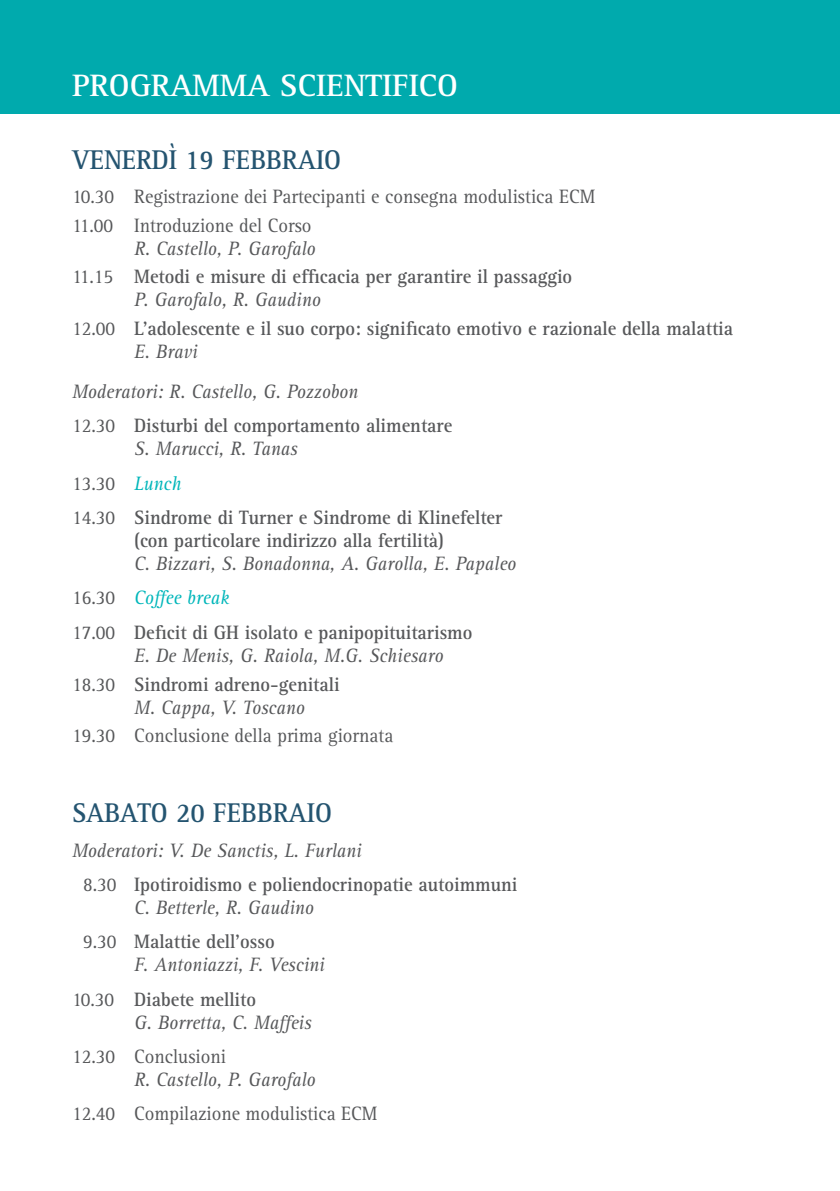
<style>
.page{position:relative;width:840px;height:1191px;background:#fff}
.page>*{position:absolute;margin:0;border:0;box-sizing:border-box;transform-origin:0 0}
.t1{font:700 32px "Rotis Serif";color:#fff}
.t2{font:700 28px "Rotis Serif";color:#245470;scale:.93 1}
.t3{font:700 20px/28.6px "Rotis Serif";color:#57585a;scale:.93 1}
.t4{font:italic 20px/34.4px "Rotis Serif";color:#57585a;scale:.93 1}
.t5{font:20px/28.6px "Rotis Serif";color:#57585a;scale:.93 1}
.s1{font-weight:400;font-style:italic}
.s2{font-weight:400}
.s3{font-weight:400;font-style:italic;color:#00b6ba}
.s4{font-style:normal}
.s5{color:#00b6ba}
.s6{font-weight:700;font-style:normal}
</style>
<div class="page">
<div style="left:0;top:0;width:839px;height:113px;background:#00aaad"></div>
<h1 class="t1" style="left:72px;top:67px;width:387px">PROGRAMMA SCIENTIFICO</h1>
<h2 class="t2" style="left:72px;top:143px;width:291px">VENERDÌ 19 FEBBRAIO</h2>
<p class="t5" style="left:72px;top:183px;width:564px">10.30 Registrazione dei Partecipanti e consegna modulistica ECM<br>11.00 Introduzione del Corso</p>
<p class="t3" style="left:72px;top:234px;width:539px;text-indent:62px"><span class="s1">R. Castello, P. Garofalo<br></span><span class="s2">11.15</span> Metodi e misure di efficacia per garantire il passaggio</p>
<p class="t3" style="left:72px;top:286px;width:711px;text-indent:62px"><span class="s1">P. Garofalo, R. Gaudino<br></span><span class="s2">12.00</span> L’adolescente e il suo corpo: significato emotivo e razionale della malattia</p>
<p class="t4" style="left:72px;top:332px;width:309px;line-height:40px;text-indent:62px">E. Bravi<br>Moderatori: R. Castello, G. Pozzobon</p>
<p class="t3" style="left:134px;top:414px;width:343px;line-height:23px;text-indent:-62px"><span class="s2">12.30</span> Disturbi del comportamento alimentare<br><span class="s1">S. Marucci, R. Tanas</span></p>
<p class="t3" style="left:72px;top:466px;width:464px;line-height:34.4px"><span class="s2">13.30</span> <span class="s3">Lunch<br></span><span class="s2">14.30</span> Sindrome di Turner e Sindrome di Klinefelter</p>
<p class="t3" style="left:134px;top:526px;width:334px">(con particolare indirizzo alla fertilità)</p>
<p class="t4" style="left:72px;top:547px;width:479px;text-indent:62px">C. Bizzari, S. Bonadonna, A. Garolla, E. Papaleo<br><span class="s4">16.30</span> <span class="s5">Coffee break<br></span><span class="s4">17.00</span> <span class="s6">Deficit di GH isolato e panipopituitarismo</span></p>
<p class="t4" style="left:72px;top:641px;width:400px;line-height:28.6px;text-indent:62px">E. De Menis, G. Raiola, M.G. Schiesaro<br><span class="s4">18.30</span> <span class="s6">Sindromi adreno-genitali</span></p>
<p class="t4" style="left:134px;top:690px;width:185px">M. Cappa, V. Toscano</p>
<p class="t5" style="left:72px;top:722px;width:347px">19.30 Conclusione della prima giornata</p>
<h2 class="t2" style="left:72px;top:796px;width:281px">SABATO 20 FEBBRAIO</h2>
<p class="t3" style="left:83px;top:833px;width:468px;line-height:34.4px;text-indent:-11px"><span class="s1">Moderatori: V. De Sanctis, L. Furlani<br></span><span class="s2">8.30</span> Ipotiroidismo e poliendocrinopatie autoimmuni</p>
<p class="t4" style="left:83px;top:891px;width:249px;text-indent:51px">C. Betterle, R. Gaudino<br><span class="s4">9.30</span> <span class="s6">Malattie dell’osso</span></p>
<p class="t4" style="left:72px;top:948px;width:273px;text-indent:62px">F. Antoniazzi, F. Vescini<br><span class="s4">10.30</span> <span class="s6">Diabete mellito</span></p>
<p class="t4" style="left:134px;top:1005px;width:192px">G. Borretta, C. Maffeis</p>
<p class="t5" style="left:72px;top:1042px;width:167px">12.30 Conclusioni</p>
<p class="t4" style="left:134px;top:1063px;width:196px">R. Castello, P. Garofalo</p>
<p class="t5" style="left:72px;top:1100px;width:330px">12.40 Compilazione modulistica ECM</p>
</div>
